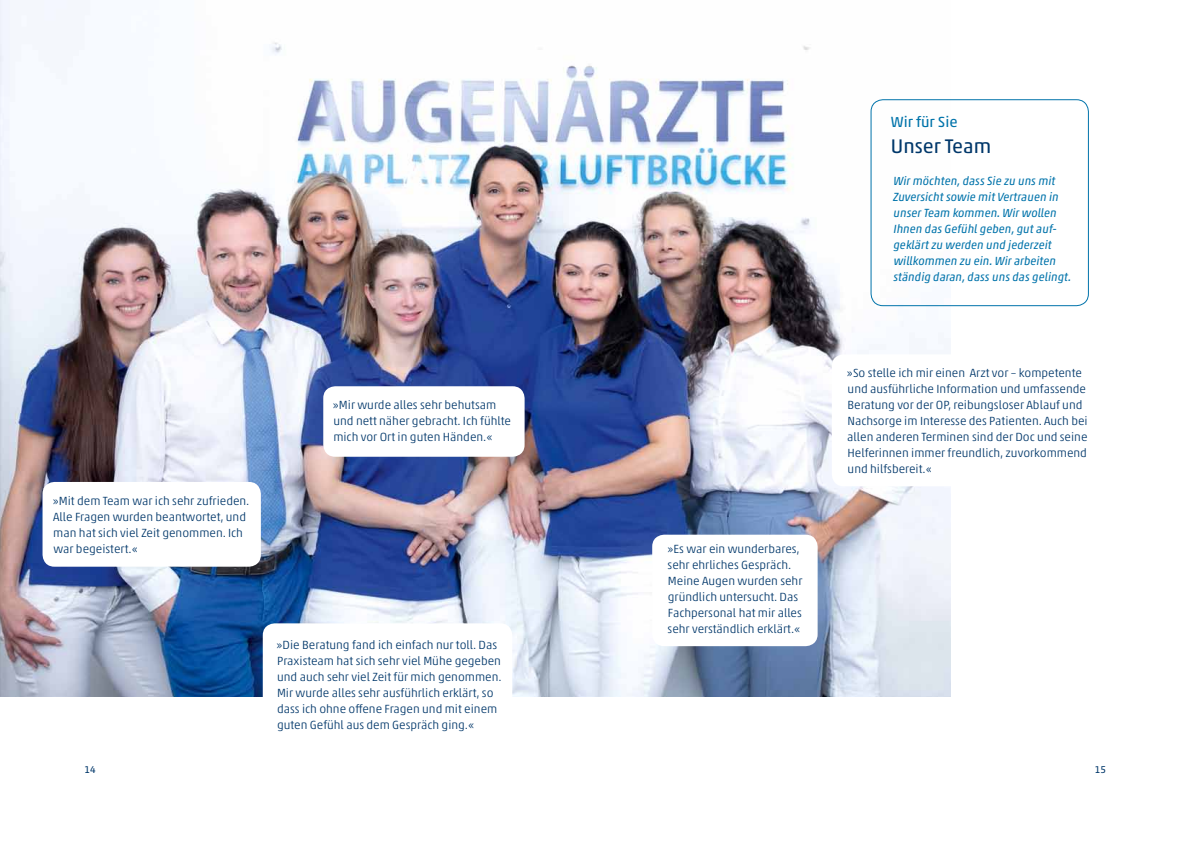
<style>
.page{position:relative;width:1191px;height:842px;background:#fff}
.page>*{position:absolute;margin:0;border:0;box-sizing:border-box;transform-origin:0 0}
.t1{font:20px "Akko Pro";color:#00376a}
.t2{font:15px "Akko Pro";color:#0073aa}
.t3{font:300 12px/16px "Akko Pro";color:#00376a}
.t4{font:italic 12px/16px "Akko Pro";color:#0073aa}
.t5{font:10px "Akko Pro";color:#00376a}
</style>
<div class="page">
<img style="left:0;top:0;width:950px;height:697px">
<div style="left:870px;top:99px;width:219px;height:207px;border:1px solid #0073aa;border-radius:12px"></div>
<div style="left:652px;top:535px;width:165px;height:111px;background:#fff;border-radius:12px"></div>
<div style="left:263px;top:623px;width:249px;height:115px;background:#fff;border-radius:12px"></div>
<div style="left:323px;top:386px;width:201px;height:71px;background:#fff;border-radius:12px"></div>
<div style="left:43px;top:482px;width:218px;height:85px;background:#fff;border-radius:12px"></div>
<div style="left:831px;top:354px;width:282px;height:132px;background:#fff;border-radius:12px"></div>
<p class="t3" style="left:53px;top:492px;width:198px">»Mit dem Team war ich sehr zufrieden.<br>Alle Fragen wurden beantwortet, und man hat sich viel Zeit genommen. Ich war begeistert.«</p>
<p class="t3" style="left:333px;top:396px;width:180px">»Mir wurde alles sehr behutsam und nett näher gebracht. Ich fühlte mich vor Ort in guten Händen.«</p>
<p class="t3" style="left:276px;top:636px;width:227px">»Die Beratung fand ich einfach nur toll. Das Praxisteam hat sich sehr viel Mühe gegeben und auch sehr viel Zeit für mich genommen.<br>Mir wurde alles sehr ausführlich erklärt, so dass ich ohne offene Fragen und mit einem guten Gefühl aus dem Gespräch ging.«</p>
<p class="t3" style="left:667px;top:540px;width:137px">»Es war ein wunderbares, sehr ehrliches Gespräch.<br>Meine Augen wurden sehr gründlich untersucht. Das<br>Fachpersonal hat mir alles sehr verständlich erklärt.«</p>
<p class="t2" style="left:891px;top:113px;width:68px">Wir für Sie</p>
<h1 class="t1" style="left:891px;top:134px;width:102px">Unser Team</h1>
<p class="t4" style="left:893px;top:172px;width:180px">Wir möchten, dass Sie zu uns mit<br>Zuversicht sowie mit Vertrauen in unser Team kommen. Wir wollen<br>Ihnen das Gefühl geben, gut auf&shy;geklärt zu werden und jederzeit willkommen zu ein. Wir arbeiten ständig daran, dass uns das gelingt.</p>
<p class="t3" style="left:847px;top:364px;width:242px">»So stelle ich mir einen Arzt vor – kompetente und ausführliche Information und umfassende Beratung vor der OP, reibungsloser Ablauf und Nachsorge im Interesse des Patienten. Auch bei allen anderen Terminen sind der Doc und seine Helferinnen immer freundlich, zuvorkommend und hilfsbereit.«</p>
<p class="t5" style="left:85px;top:763px;width:13px">14</p>
<p class="t5" style="left:1094px;top:763px;width:13px">15</p>
</div>
